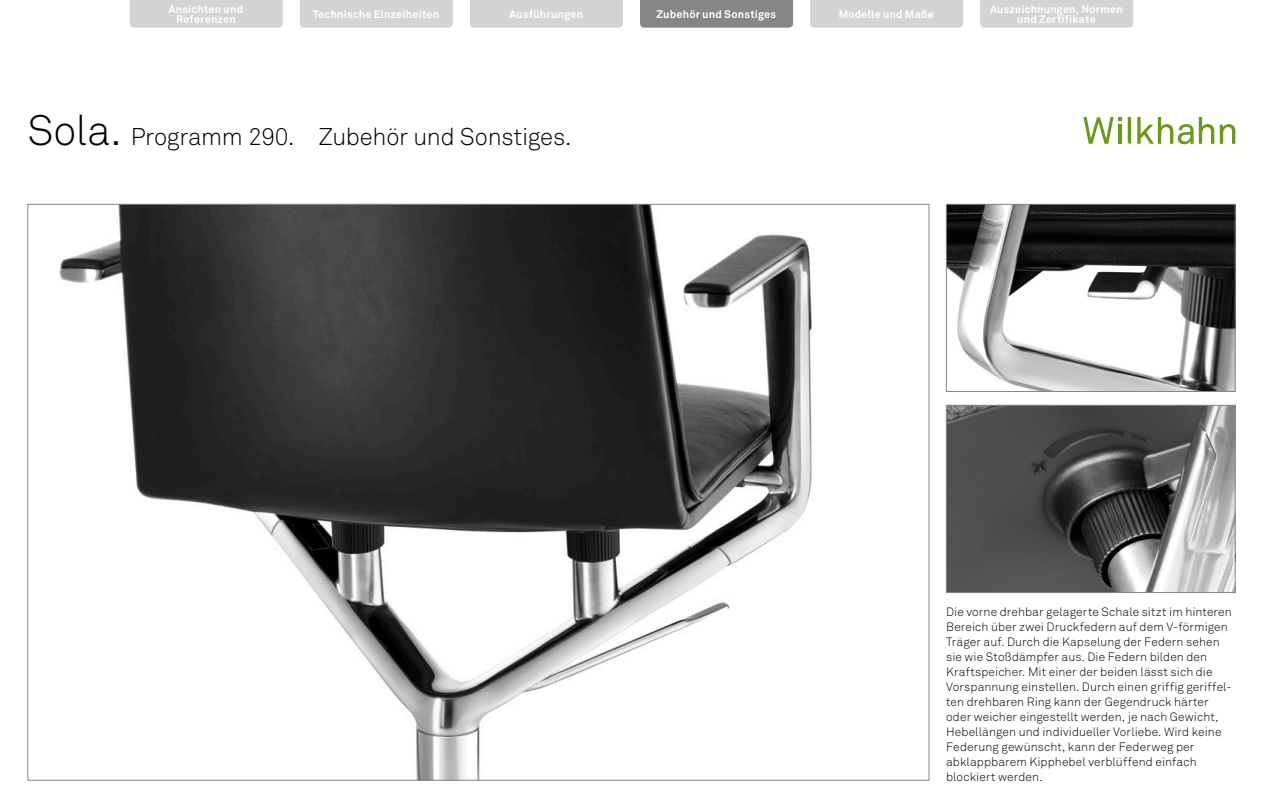
<style>
.page{position:relative;width:1263px;height:808px;background:#fff}
.page>*{position:absolute;margin:0;border:0;box-sizing:border-box;transform-origin:0 0}
.t1{font:300 24px "Akkurat Pro";letter-spacing:-.01em;color:#000}
.t2{font:300 12px/15px "Akkurat Pro";letter-spacing:.01em;color:#000}
.t3{font:700 10.8px/10.5px "Akkurat Pro";letter-spacing:.015em;color:#fff;text-align:center}
.s1{font-size:42px}
</style>
<div class="page">
<img style="left:59px;top:206px;width:753px;height:572px">
<img style="left:948px;top:206px;width:285px;height:184px">
<div style="left:946px;top:204px;width:289px;height:188px;border:1px solid #868686"></div>
<img style="left:948px;top:407px;width:285px;height:184px">
<div style="left:946px;top:405px;width:289px;height:188px;border:1px solid #868686"></div>
<div style="left:130px;top:0;width:153px;height:28px;background:#d3d3d3"></div>
<div style="left:300px;top:0;width:153px;height:28px;background:#d3d3d3"></div>
<div style="left:470px;top:0;width:153px;height:28px;background:#d3d3d3"></div>
<div style="left:810px;top:0;width:153px;height:28px;background:#d3d3d3"></div>
<div style="left:980px;top:0;width:153px;height:28px;background:#d3d3d3"></div>
<div style="left:640px;top:0;width:153px;height:28px;background:#868686"></div>
<svg style="left:1083px;top:117px;width:39px;height:27px"></svg>
<hr style="left:1118px;top:125px;width:3px;height:19px;background:#6c991c">
<svg style="left:1128px;top:117px;width:3px;height:27px"></svg>
<svg style="left:1137px;top:117px;width:56px;height:27px"></svg>
<svg style="left:1199px;top:117px;width:15px;height:27px"></svg>
<svg style="left:1220px;top:124px;width:15px;height:20px"></svg>
<p class="t3" style="left:169px;top:4px;width:76px">Ansichten und<br>Referenzen</p>
<p class="t3" style="left:313px;top:9px;width:128px">Technische Einzelheiten</p>
<p class="t3" style="left:509px;top:9px;width:75px">Ausführungen</p>
<p class="t3" style="left:839px;top:9px;width:97px">Modelle und Maße</p>
<p class="t3" style="left:990px;top:4px;width:134px">Auszeichnungen, Normen und Zertifikate</p>
<p class="t3" style="left:656px;top:9px;width:121px">Zubehör und Sonstiges</p>
<h1 class="t1" style="left:28px;top:122px;width:545px"><span class="s1">Sola.</span> Programm 290. Zubehör und Sonstiges.</h1>
<p class="t2" style="left:946px;top:604px;width:287px">Die vorne drehbar gelagerte Schale sitzt im hinteren Bereich über zwei Druckfedern auf dem V-förmigen Träger auf. Durch die Kapselung der Federn sehen sie wie Stoßdämpfer aus. Die Federn bilden den Kraftspeicher. Mit einer der beiden lässt sich die Vorspannung einstellen. Durch einen griffig geriffel&shy;ten drehbaren Ring kann der Gegendruck härter oder weicher eingestellt werden, je nach Gewicht, Hebellängen und individueller Vorliebe. Wird keine Federung gewünscht, kann der Federweg per abklappbarem Kipphebel verblüffend einfach blockiert werden.</p>
</div>
